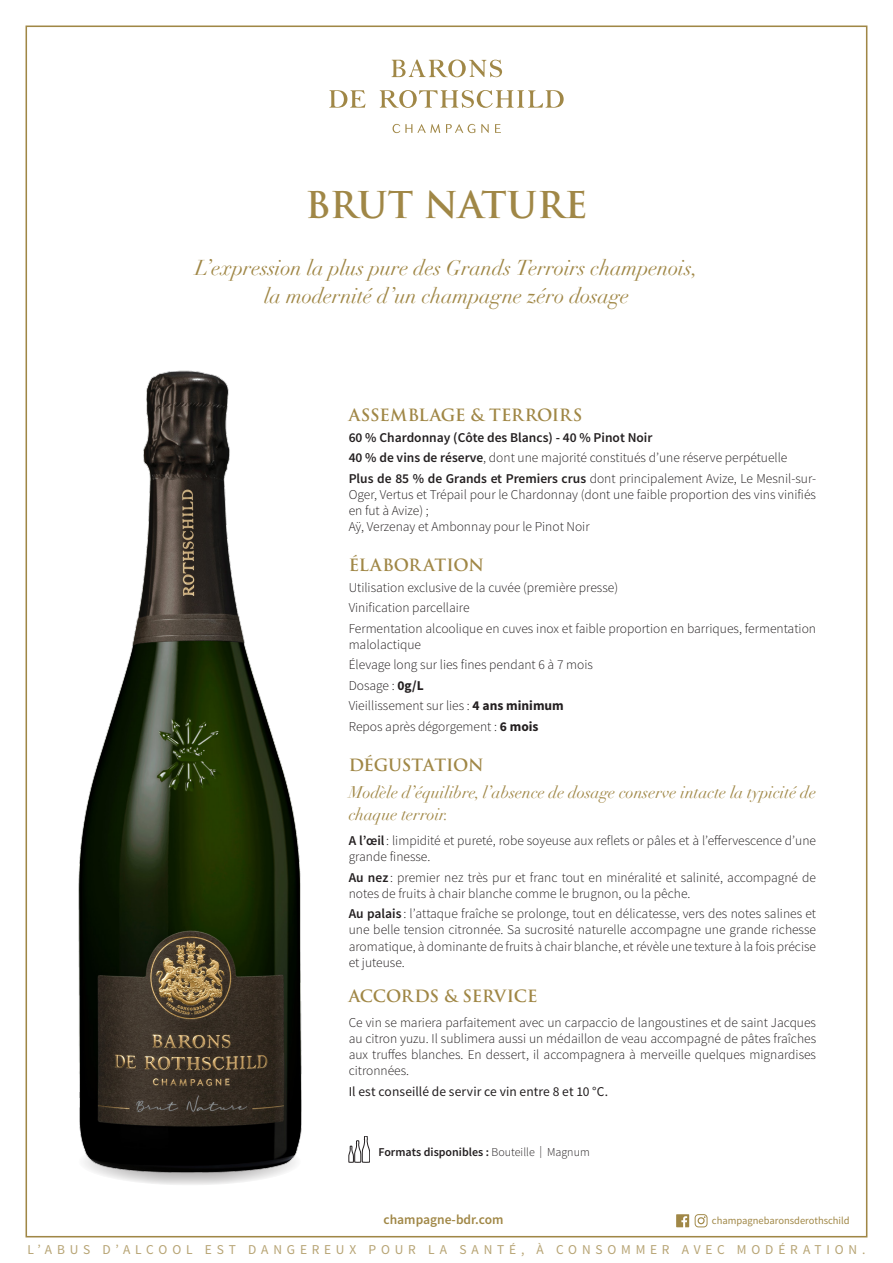
<style>
.page{position:relative;width:893px;height:1263px;background:#fff}
.page>*{position:absolute;margin:0;border:0;box-sizing:border-box;transform-origin:0 0}
.t1{font:700 36px "Trajan Pro";color:#a08746}
.t2{font:italic 21px "Didot";letter-spacing:-.005em;color:#a08746}
.t3{font:italic 16.5px/22.5px "Didot";color:#a08746}
.t4{font:700 16.5px "Trajan Pro";letter-spacing:-.015em;color:#a08746}
.t5{font:300 13.5px/16.2px "Source Sans Pro";color:#231f20;text-align:justify}
.t6{font:13.5px "Source Sans Pro";letter-spacing:.355em;color:#b7a474}
.t7{font:600 13.5px "Source Sans Pro";color:#231f20}
.t8{font:13.5px "Source Sans Pro";letter-spacing:.01em;color:#231f20}
.t9{font:600 13.5px "Source Sans Pro";color:#a08746}
.t10{font:600 12px "Source Sans Pro";color:#231f20}
.t11{font:10.5px "Source Sans Pro";color:#a08746}
.s1{font-weight:600}
.s2{font-weight:700}
.s3{font-weight:300}
</style>
<div class="page">
<svg style="left:349px;top:1136px;width:21px;height:26px"></svg>
<svg style="left:676px;top:1214px;width:13px;height:13px"></svg>
<svg style="left:695px;top:1214px;width:12px;height:13px"></svg>
<svg style="left:393px;top:124px;width:47px;height:9px"></svg>
<svg style="left:446px;top:124px;width:29px;height:9px"></svg>
<svg style="left:481px;top:124px;width:8px;height:9px"></svg>
<svg style="left:495px;top:124px;width:6px;height:9px"></svg>
<svg style="left:329px;top:90px;width:36px;height:18px"></svg>
<svg style="left:380px;top:90px;width:184px;height:18px"></svg>
<svg style="left:391px;top:60px;width:111px;height:17px"></svg>
<img style="left:78px;top:370px;width:224px;height:815px">
<p class="t1" style="left:306px;top:183px;width:283px">BRUT NATURE</p>
<p class="t2" style="left:195px;top:255px;width:504px">L’expression la plus pure des Grands Terroirs champenois,</p>
<p class="t2" style="left:264px;top:283px;width:366px">la modernité d’un champagne zéro dosage</p>
<p class="t4" style="left:349px;top:405px;width:235px">ASSEMBLAGE &amp; TERROIRS</p>
<p class="t7" style="left:349px;top:429px;width:305px">60 % Chardonnay (Côte des Blancs) - 40 % Pinot Noir</p>
<p class="t5" style="left:349px;top:449px;width:440px"><span class="s1">40 % de vins de réserve</span>, dont une majorité constitués d’une réserve perpétuelle</p>
<p class="t5" style="left:349px;top:470px;width:469px"><span class="s1">Plus de 85 % de Grands et Premiers crus</span> dont principalement Avize, Le Mesnil-sur-Oger, Vertus et Trépail pour le Chardonnay (dont une faible proportion des vins vinifiés en fut à Avize) ;</p>
<p class="t5" style="left:349px;top:519px;width:242px">Aÿ, Verzenay et Ambonnay pour le Pinot Noir</p>
<p class="t4" style="left:349px;top:555px;width:137px">ÉLABORATION</p>
<p class="t5" style="left:349px;top:579px;width:271px">Utilisation exclusive de la cuvée (première presse)</p>
<p class="t5" style="left:349px;top:600px;width:122px">Vinification parcellaire</p>
<p class="t5" style="left:349px;top:620px;width:469px">Fermentation alcoolique en cuves inox et faible proportion en barriques, fermentation malolactique</p>
<p class="t5" style="left:349px;top:657px;width:246px">Élevage long sur lies fines pendant 6 à 7 mois</p>
<p class="t5" style="left:349px;top:677px;width:77px">Dosage : <span class="s2">0g/L</span></p>
<p class="t5" style="left:349px;top:698px;width:217px">Vieillissement sur lies : <span class="s2">4 ans minimum</span></p>
<p class="t5" style="left:349px;top:718px;width:191px">Repos après dégorgement : <span class="s2">6 mois</span></p>
<p class="t4" style="left:349px;top:755px;width:137px">DÉGUSTATION</p>
<p class="t3" style="left:349px;top:781px;width:469px">Modèle d’équilibre, l’absence de dosage conserve intacte la typicité de chaque terroir.</p>
<p class="t5" style="left:349px;top:832px;width:469px"><span class="s1">A l’œil</span>: limpidité et pureté, robe soyeuse aux reflets or pâles et à l’effervescence d’une grande finesse.</p>
<p class="t5" style="left:349px;top:869px;width:469px"><span class="s1">Au nez</span> : premier nez très pur et franc tout en minéralité et salinité, accompagné de notes de fruits à chair blanche comme le brugnon, ou la pêche.</p>
<p class="t5" style="left:349px;top:906px;width:469px"><span class="s1">Au palais</span> : l’attaque fraîche se prolonge, tout en délicatesse, vers des notes salines et une belle tension citronnée. Sa sucrosité naturelle accompagne une grande richesse aromatique, à dominante de fruits à chair blanche, et révèle une texture à la fois précise et juteuse.</p>
<p class="t4" style="left:349px;top:986px;width:190px">ACCORDS &amp; SERVICE</p>
<p class="t5" style="left:349px;top:1014px;width:469px">Ce vin se mariera parfaitement avec un carpaccio de langoustines et de saint Jacques au citron yuzu. Il sublimera aussi un médaillon de veau accompagné de pâtes fraîches aux truffes blanches. En dessert, il accompagnera à merveille quelques mignardises citronnées.</p>
<p class="t8" style="left:349px;top:1083px;width:261px">Il est conseillé de servir ce vin entre 8 et 10 °C.</p>
<p class="t10" style="left:378px;top:1144px;width:213px">Formats disponibles : <span class="s3">Bouteille | Magnum</span></p>
<p class="t9" style="left:383px;top:1211px;width:122px">champagne-bdr.com</p>
<p class="t11" style="left:712px;top:1214px;width:139px">champagnebaronsderothschild</p>
<p class="t6" style="left:28px;top:1241px;width:839px">L’ABUS D’ALCOOL EST DANGEREUX POUR LA SANTÉ, À CONSOMMER AVEC MODÉRATION.</p>
</div>
